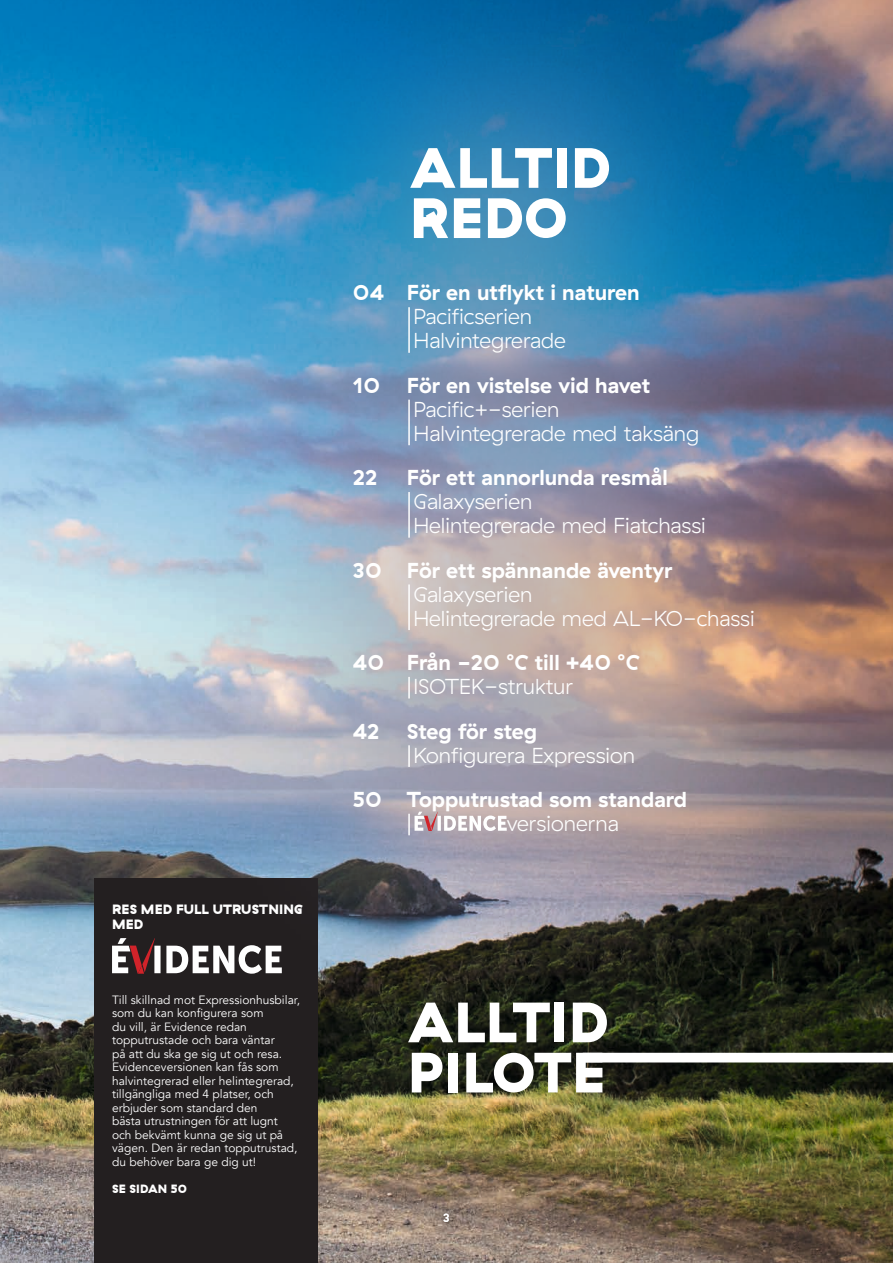
<style>
.page{position:relative;width:893px;height:1263px;background:#fff}
.page>*{position:absolute;margin:0;border:0;box-sizing:border-box;transform-origin:0 0}
.t1{font:900 56.7px/50.2px "GT Haptik";letter-spacing:.01em;color:#fff}
.t2{font:300 21.6px/24px "GT Haptik";color:#fff}
.t3{font:700 21.6px "GT Haptik";color:#fff}
.t4{font:900 13.5px/15px "GT Haptik";letter-spacing:.01em;color:#fff}
.t5{font:12px/13.5px "Avenir";color:#fff}
.t6{font:900 12px "GT Haptik";letter-spacing:.01em;color:#fff}
.t7{font:500 12px "GT Haptik";color:#fff}
</style>
<div class="page">
<img style="left:0;top:0;width:893px;height:1263px">
<div style="left:94px;top:878px;width:223px;height:385px;background:#231f20"></div>
<svg style="left:112px;top:938px;width:90px;height:36px"></svg>
<div style="left:202px;top:0;width:691px;height:990px;background:#9a9db2;opacity:.8"></div>
<hr style="left:408px;top:307px;width:2px;height:46px;background:#fff">
<hr style="left:408px;top:400px;width:2px;height:45px;background:#fff">
<hr style="left:408px;top:492px;width:2px;height:46px;background:#fff">
<hr style="left:408px;top:584px;width:2px;height:46px;background:#fff">
<hr style="left:408px;top:677px;width:2px;height:21px;background:#fff">
<hr style="left:408px;top:745px;width:2px;height:22px;background:#fff">
<hr style="left:408px;top:814px;width:2px;height:21px;background:#fff">
<svg style="left:415px;top:812px;width:92px;height:19px"></svg>
<div style="left:583px;top:1053px;width:310px;height:9px;background:#fff"></div>
<svg style="left:433px;top:1202px;width:27px;height:31px"></svg>
<p class="t4" style="left:112px;top:902px;width:192px">RES MED FULL UTRUSTNING<br>MED</p>
<p class="t5" style="left:112px;top:993px;width:190px">Till skillnad mot Expressionhusbilar, som du kan konfigurera som<br>du vill, är Evidence redan topputrustade och bara väntar<br>på att du ska ge sig ut och resa.<br>Evidenceversionen kan fås som halvintegrerad eller helintegrerad, tillgängliga med 4 platser, och erbjuder som standard den<br>bästa utrustningen för att lugnt och bekvämt kunna ge sig ut på vägen. Den är redan topputrustad, du behöver bara ge dig ut!</p>
<p class="t6" style="left:112px;top:1181px;width:76px">SE SIDAN 50</p>
<h1 class="t1" style="left:410px;top:142px;width:202px">ALLTID<br>REDO</h1>
<h2 class="t3" style="left:353px;top:279px;width:288px">04 För en utflykt i naturen</h2>
<h2 class="t2" style="left:414px;top:305px;width:154px">Pacificserien<br>Halvintegrerade</h2>
<h2 class="t3" style="left:353px;top:372px;width:299px">10 För en vistelse vid havet</h2>
<h2 class="t2" style="left:414px;top:398px;width:287px">Pacific+-serien<br>Halvintegrerade med taksäng</h2>
<h2 class="t3" style="left:353px;top:464px;width:26px">22</h2>
<h2 class="t3" style="left:407px;top:464px;width:262px">För ett annorlunda resmål</h2>
<h2 class="t2" style="left:413px;top:490px;width:294px">Galaxyserien<br>Helintegrerade med Fiatchassi</h2>
<h2 class="t3" style="left:353px;top:557px;width:321px">30 För ett spännande äventyr</h2>
<h2 class="t2" style="left:413px;top:582px;width:343px">Galaxyserien<br>Helintegrerade med AL-KO-chassi</h2>
<h2 class="t3" style="left:353px;top:649px;width:288px">40 Från -20 °C till +40 °C</h2>
<h2 class="t2" style="left:414px;top:675px;width:161px">ISOTEK-struktur</h2>
<h2 class="t3" style="left:353px;top:717px;width:28px">42</h2>
<h2 class="t3" style="left:407px;top:717px;width:132px">Steg för steg</h2>
<h2 class="t2" style="left:414px;top:743px;width:223px">Konfigurera Expression</h2>
<h2 class="t3" style="left:353px;top:786px;width:336px">50 Topputrustad som standard</h2>
<h2 class="t2" style="left:507px;top:812px;width:113px">versionerna</h2>
<h1 class="t1" style="left:408px;top:997px;width:202px">ALLTID<br>PILOTE</h1>
<p class="t7" style="left:443px;top:1210px;width:8px">3</p>
</div>
